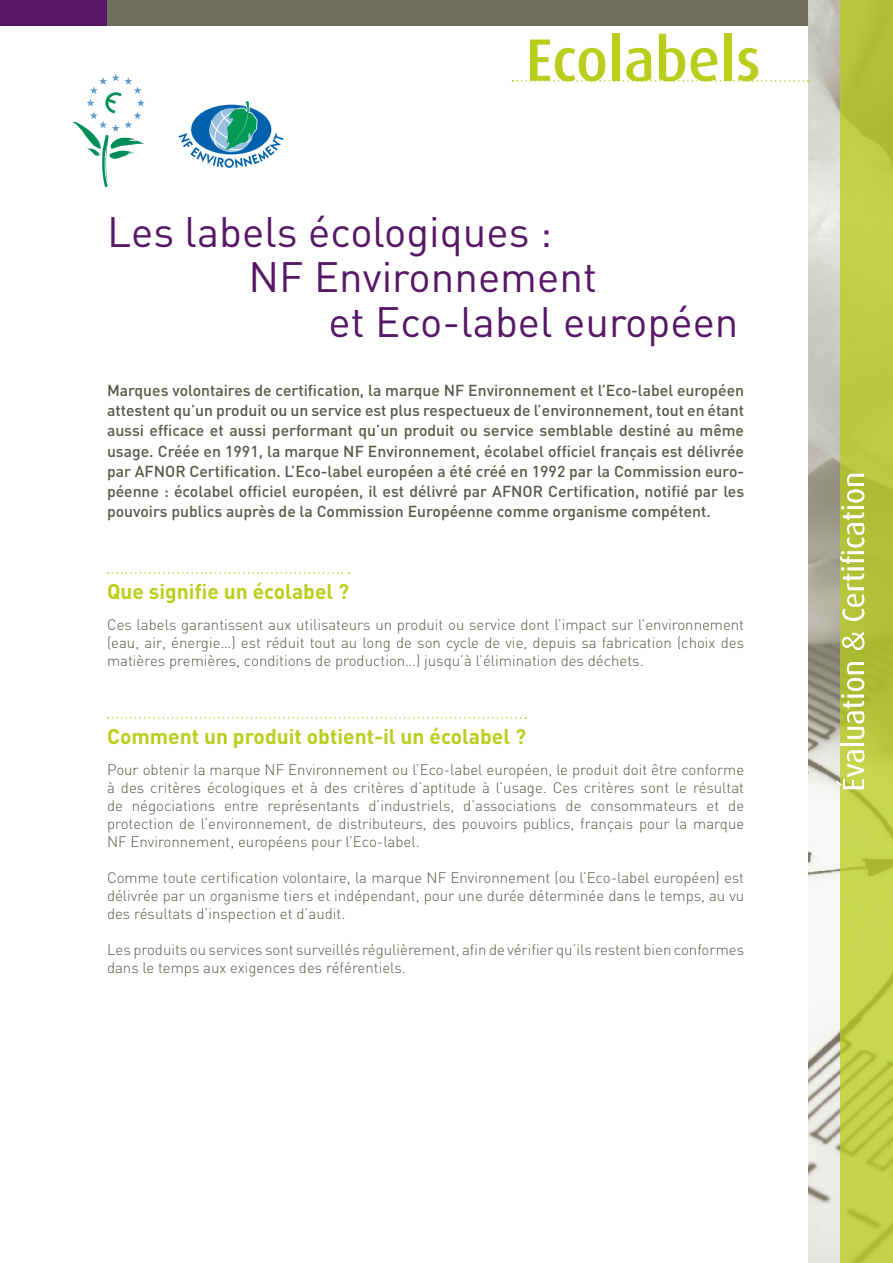
<style>
.page{position:relative;width:893px;height:1263px;background:#fff}
.page>*{position:absolute;margin:0;border:0;box-sizing:border-box;transform-origin:0 0}
.t1{font:500 60px "Dax";color:#bacd1b}
.t2{font:42px "DIN";color:#561766}
.t3{font:700 21px "DIN";color:#bacd1b}
.t4{font:500 15.75px/20.2px "DIN";color:#58574a;text-align:justify}
.t5{font:300 15px/18px "DIN";color:#58574a;text-align:justify}
</style>
<div class="page">
<svg style="left:108px;top:572px;width:241px;height:2px"></svg>
<svg style="left:108px;top:717px;width:418px;height:2px"></svg>
<svg style="left:72px;top:74px;width:73px;height:113px"></svg>
<svg style="left:179px;top:101px;width:104px;height:67px"></svg>
<div style="left:106px;top:0;width:747px;height:26px;background:#716f5f"></div>
<div style="left:0;top:0;width:106px;height:26px;background:#561766"></div>
<img style="left:808px;top:0;width:32px;height:1263px">
<svg style="left:840px;top:0;width:53px;height:1263px;background:#bdcb44"></svg>
<svg style="left:836px;top:474px;width:28px;height:315px"></svg>
<img style="left:840px;top:474px;width:24px;height:176px">
<svg style="left:512px;top:80px;width:296px;height:2px"></svg>
<h1 class="t1" style="left:526px;top:27px;width:237px">Ecolabels</h1>
<h2 class="t2" style="left:107px;top:205px;width:447px">Les labels écologiques :</h2>
<h2 class="t2" style="left:249px;top:250px;width:350px">NF Environnement</h2>
<h2 class="t2" style="left:328px;top:295px;width:412px">et Eco-label européen</h2>
<p class="t4" style="left:107px;top:379px;width:639px">Marques volontaires de certification, la marque NF Environnement et l’Eco-label européen attestent qu’un produit ou un service est plus respectueux de l’environnement, tout en étant aussi efficace et aussi performant qu’un produit ou service semblable destiné au même usage. Créée en 1991, la marque NF Environnement, écolabel officiel français est délivrée par AFNOR Certification. L’Eco-label européen a été créé en 1992 par la Commission euro&shy;péenne : écolabel officiel européen, il est délivré par AFNOR Certification, notifié par les pouvoirs publics auprès de la Commission Européenne comme organisme compétent.</p>
<h3 class="t3" style="left:107px;top:578px;width:244px">Que signifie un écolabel ?</h3>
<p class="t5" style="left:107px;top:615px;width:639px">Ces labels garantissent aux utilisateurs un produit ou service dont l’impact sur l’environnement (eau, air, énergie…) est réduit tout au long de son cycle de vie, depuis sa fabrication (choix des matières premières, conditions de production…) jusqu’à l’élimination des déchets.</p>
<h3 class="t3" style="left:107px;top:723px;width:421px">Comment un produit obtient-il un écolabel ?</h3>
<p class="t5" style="left:107px;top:760px;width:639px">Pour obtenir la marque NF Environnement ou l’Eco-label européen, le produit doit être conforme à des critères écologiques et à des critères d’aptitude à l’usage. Ces critères sont le résultat de négociations entre représentants d’industriels, d’associations de consommateurs et de protection de l’environnement, de distributeurs, des pouvoirs publics, français pour la marque NF Environnement, européens pour l’Eco-label.</p>
<p class="t5" style="left:107px;top:868px;width:639px">Comme toute certification volontaire, la marque NF Environnement (ou l’Eco-label européen) est délivrée par un organisme tiers et indépendant, pour une durée déterminée dans le temps, au vu des résultats d’inspection et d’audit.</p>
<p class="t5" style="left:107px;top:940px;width:639px">Les produits ou services sont surveillés régulièrement, afin de vérifier qu’ils restent bien conformes dans le temps aux exigences des référentiels.</p>
</div>
